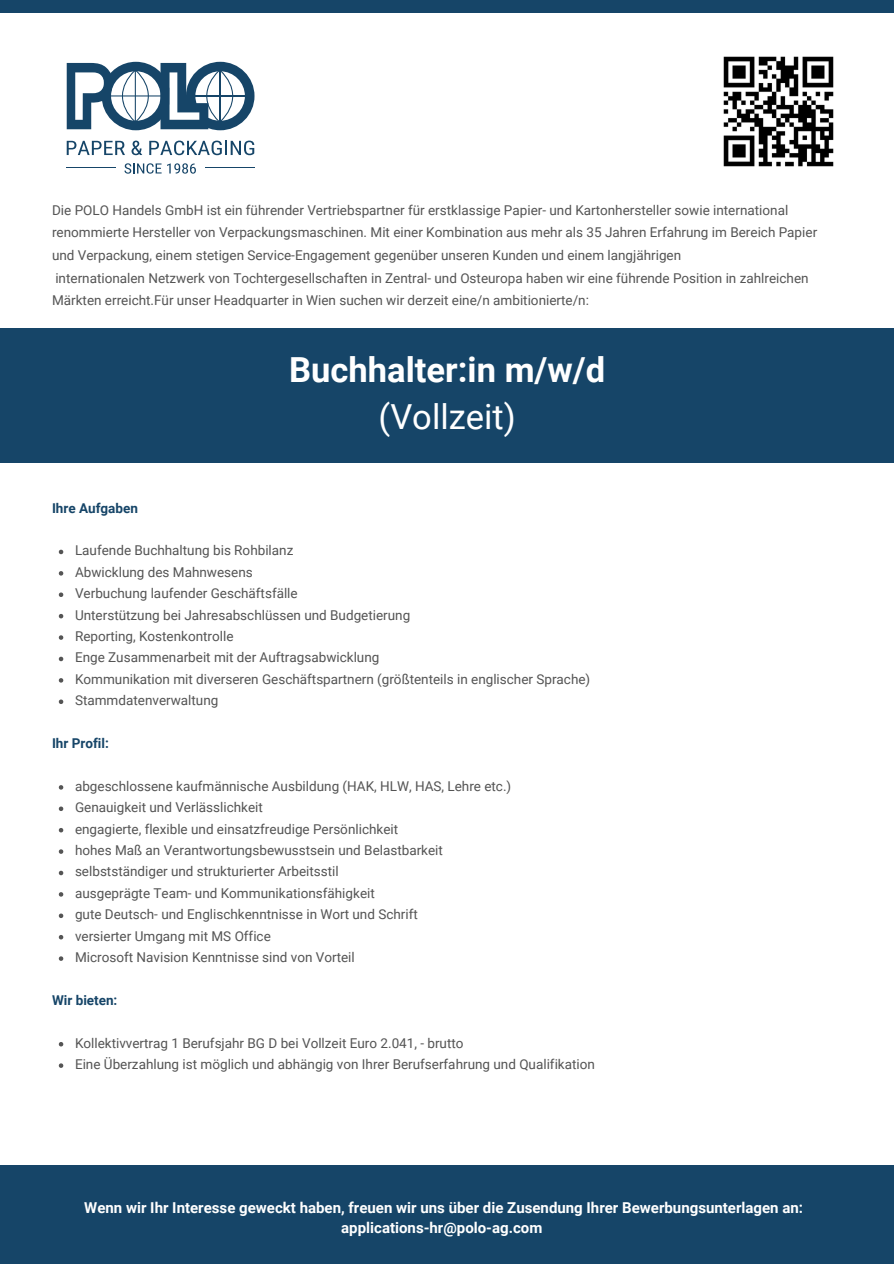
<style>
.page{position:relative;width:894px;height:1264px;background:#fff}
.page>*{position:absolute;margin:0;border:0;box-sizing:border-box;transform-origin:0 0}
.t1{font:700 34.5px "Roboto";color:#fff}
.t2{font:34.5px "Roboto";color:#fff}
.t3{font:700 15px/20.2px "Roboto";color:#fff;text-align:center}
.t4{font:13.5px/21.5px "Roboto";color:#545454}
.t5{font:700 13.5px "Roboto";color:#164568}
</style>
<div class="page">
<svg style="left:59px;top:549px;width:4px;height:5px"></svg>
<svg style="left:59px;top:571px;width:4px;height:4px"></svg>
<svg style="left:59px;top:592px;width:4px;height:5px"></svg>
<svg style="left:59px;top:614px;width:4px;height:4px"></svg>
<svg style="left:59px;top:635px;width:4px;height:5px"></svg>
<svg style="left:59px;top:656px;width:4px;height:5px"></svg>
<svg style="left:59px;top:678px;width:4px;height:4px"></svg>
<svg style="left:59px;top:699px;width:4px;height:5px"></svg>
<svg style="left:59px;top:785px;width:4px;height:4px"></svg>
<svg style="left:59px;top:806px;width:4px;height:5px"></svg>
<svg style="left:59px;top:828px;width:4px;height:4px"></svg>
<svg style="left:59px;top:849px;width:4px;height:4px"></svg>
<svg style="left:59px;top:870px;width:4px;height:5px"></svg>
<svg style="left:59px;top:892px;width:4px;height:4px"></svg>
<svg style="left:59px;top:913px;width:4px;height:5px"></svg>
<svg style="left:59px;top:935px;width:4px;height:4px"></svg>
<svg style="left:59px;top:956px;width:4px;height:4px"></svg>
<svg style="left:59px;top:1042px;width:4px;height:4px"></svg>
<svg style="left:59px;top:1063px;width:4px;height:4px"></svg>
<svg style="left:67px;top:62px;width:187px;height:68px"></svg>
<svg style="left:67px;top:141px;width:58px;height:14px"></svg>
<svg style="left:131px;top:141px;width:11px;height:14px"></svg>
<svg style="left:149px;top:141px;width:105px;height:14px"></svg>
<hr style="left:66px;top:167px;width:50px;height:1px;background:#164568">
<hr style="left:205px;top:167px;width:50px;height:1px;background:#164568">
<svg style="left:124px;top:163px;width:37px;height:11px"></svg>
<svg style="left:167px;top:163px;width:29px;height:11px"></svg>
<img style="left:723px;top:56px;width:111px;height:111px">
<div style="left:0;top:329px;width:892px;height:134px;background:#164568"></div>
<div style="left:0;top:1165px;width:893px;height:98px;background:#164568"></div>
<div style="left:0;top:0;width:893px;height:12px;background:#164568"></div>
<p class="t4" style="left:52px;top:199px;width:766px;line-height:22.5px">Die POLO Handels GmbH ist ein führender Vertriebspartner für erstklassige Papier- und Kartonhersteller sowie international renommierte Hersteller von Verpackungsmaschinen. Mit einer Kombination aus mehr als 35 Jahren Erfahrung im Bereich Papier und Verpackung, einem stetigen Service-Engagement gegenüber unseren Kunden und einem langjährigen<br>internationalen Netzwerk von Tochtergesellschaften in Zentral- und Osteuropa haben wir eine führende Position in zahlreichen Märkten erreicht.Für unser Headquarter in Wien suchen wir derzeit eine/n ambitionierte/n:</p>
<p class="t5" style="left:52px;top:500px;width:87px">Ihre Aufgaben</p>
<h1 class="t1" style="left:289px;top:350px;width:317px">Buchhalter:in m/w/d</h1>
<h1 class="t2" style="left:378px;top:397px;width:139px">(Vollzeit)</h1>
<p class="t4" style="left:75px;top:540px;width:516px">Laufende Buchhaltung bis Rohbilanz<br>Abwicklung des Mahnwesens<br>Verbuchung laufender Geschäftsfälle<br>Unterstützung bei Jahresabschlüssen und Budgetierung<br>Reporting, Kostenkontrolle<br>Enge Zusammenarbeit mit der Auftragsabwicklung<br>Kommunikation mit diverseren Geschäftspartnern (größtenteils in englischer Sprache)<br>Stammdatenverwaltung</p>
<p class="t5" style="left:52px;top:735px;width:58px">Ihr Profil:</p>
<p class="t4" style="left:75px;top:775px;width:437px">abgeschlossene kaufmännische Ausbildung (HAK, HLW, HAS, Lehre etc.)<br>Genauigkeit und Verlässlichkeit<br>engagierte, flexible und einsatzfreudige Persönlichkeit<br>hohes Maß an Verantwortungsbewusstsein und Belastbarkeit selbstständiger und strukturierter Arbeitsstil<br>ausgeprägte Team- und Kommunikationsfähigkeit<br>gute Deutsch- und Englischkenntnisse in Wort und Schrift<br>versierter Umgang mit MS Office<br>Microsoft Navision Kenntnisse sind von Vorteil</p>
<p class="t5" style="left:52px;top:992px;width:67px">Wir bieten:</p>
<p class="t4" style="left:75px;top:1032px;width:521px">Kollektivvertrag 1 Berufsjahr BG D bei Vollzeit Euro 2.041, - brutto<br>Eine Überzahlung ist möglich und abhängig von Ihrer Berufserfahrung und Qualifikation</p>
<p class="t3" style="left:84px;top:1197px;width:720px">Wenn wir Ihr Interesse geweckt haben, freuen wir uns über die Zusendung Ihrer Bewerbungsunterlagen an: applications-hr@polo-ag.com</p>
</div>
